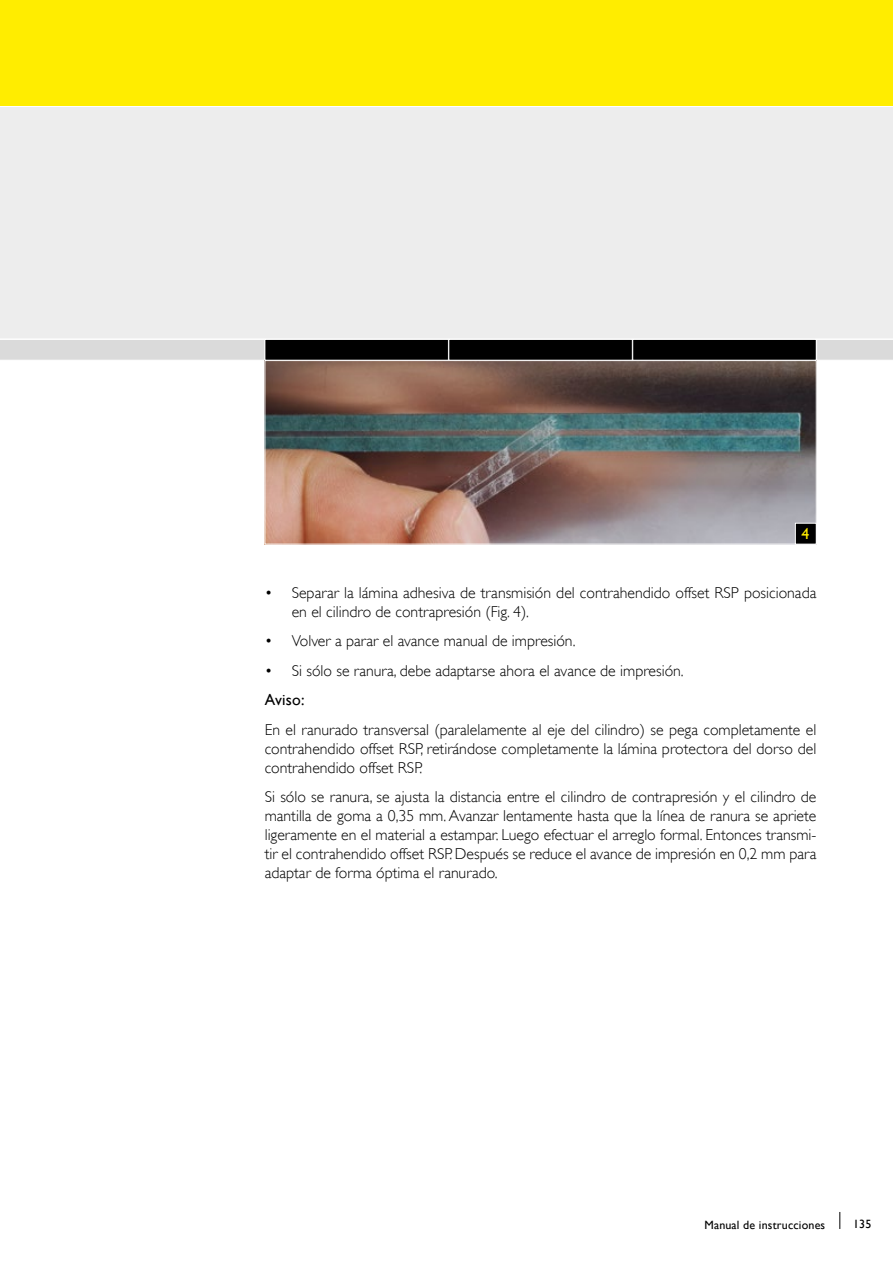
<style>
.page{position:relative;width:893px;height:1263px;background:#fff}
.page>*{position:absolute;margin:0;border:0;box-sizing:border-box;transform-origin:0 0}
.t1{font:300 15.75px/18.9px "Gill Sans";color:#000;text-align:justify}
.t2{font:15.75px "Gill Sans";letter-spacing:.015em;color:#000}
.t3{font:15.75px "Gill Sans";color:#ffed00}
.t4{font:12px "Gill Sans";letter-spacing:.015em;color:#000}
</style>
<div class="page">
<div style="left:0;top:0;width:893px;height:106px;background:#ffed00"></div>
<div style="left:0;top:340px;width:265px;height:20px;background:#dadada"></div>
<div style="left:265px;top:339px;width:184px;height:21px;background:#000;border:1px solid #fff"></div>
<div style="left:449px;top:339px;width:183px;height:21px;background:#000;border:1px solid #fff"></div>
<div style="left:632px;top:339px;width:184px;height:21px;background:#000;border:1px solid #fff"></div>
<div style="left:817px;top:340px;width:76px;height:20px;background:#dadada"></div>
<svg style="left:840px;top:1212px;width:1px;height:17px"></svg>
<div style="left:0;top:107px;width:893px;height:231px;background:#ededed"></div>
<img style="left:267px;top:362px;width:547px;height:180px">
<div style="left:265px;top:360px;width:551px;height:184px;border:1px solid #fff"></div>
<div style="left:795px;top:523px;width:21px;height:21px;background:#000"></div>
<p class="t3" style="left:802px;top:525px;width:9px">3</p>
<p class="t3" style="left:801px;top:525px;width:9px">4</p>
<p class="t1" style="left:292px;top:583px;width:526px;text-indent:-27px">• Separar la lámina adhesiva de transmisión del contrahendido offset RSP posicionada en el cilindro de contrapresión (Fig. 4).</p>
<p class="t1" style="left:265px;top:631px;width:312px">• Volver a parar el avance manual de impresión.</p>
<p class="t1" style="left:265px;top:661px;width:421px">• Si sólo se ranura, debe adaptarse ahora el avance de impresión.</p>
<p class="t2" style="left:265px;top:691px;width:41px">Aviso:</p>
<p class="t1" style="left:265px;top:720px;width:553px">En el ranurado transversal (paralelamente al eje del cilindro) se pega completamente el contrahendido offset RSP, retirándose completamente la lámina protectora del dorso del contrahendido offset RSP.</p>
<p class="t1" style="left:265px;top:787px;width:553px">Si sólo se ranura, se ajusta la distancia entre el cilindro de contrapresión y el cilindro de mantilla de goma a 0,35 mm. Avanzar lentamente hasta que la línea de ranura se apriete ligeramente en el material a estampar. Luego efectuar el arreglo formal. Entonces transmi&shy;tir el contrahendido offset RSP. Después se reduce el avance de impresión en 0,2 mm para adaptar de forma óptima el ranurado.</p>
<p class="t4" style="left:704px;top:1218px;width:122px">Manual de instrucciones</p>
<p class="t4" style="left:853px;top:1217px;width:20px">135</p>
</div>
